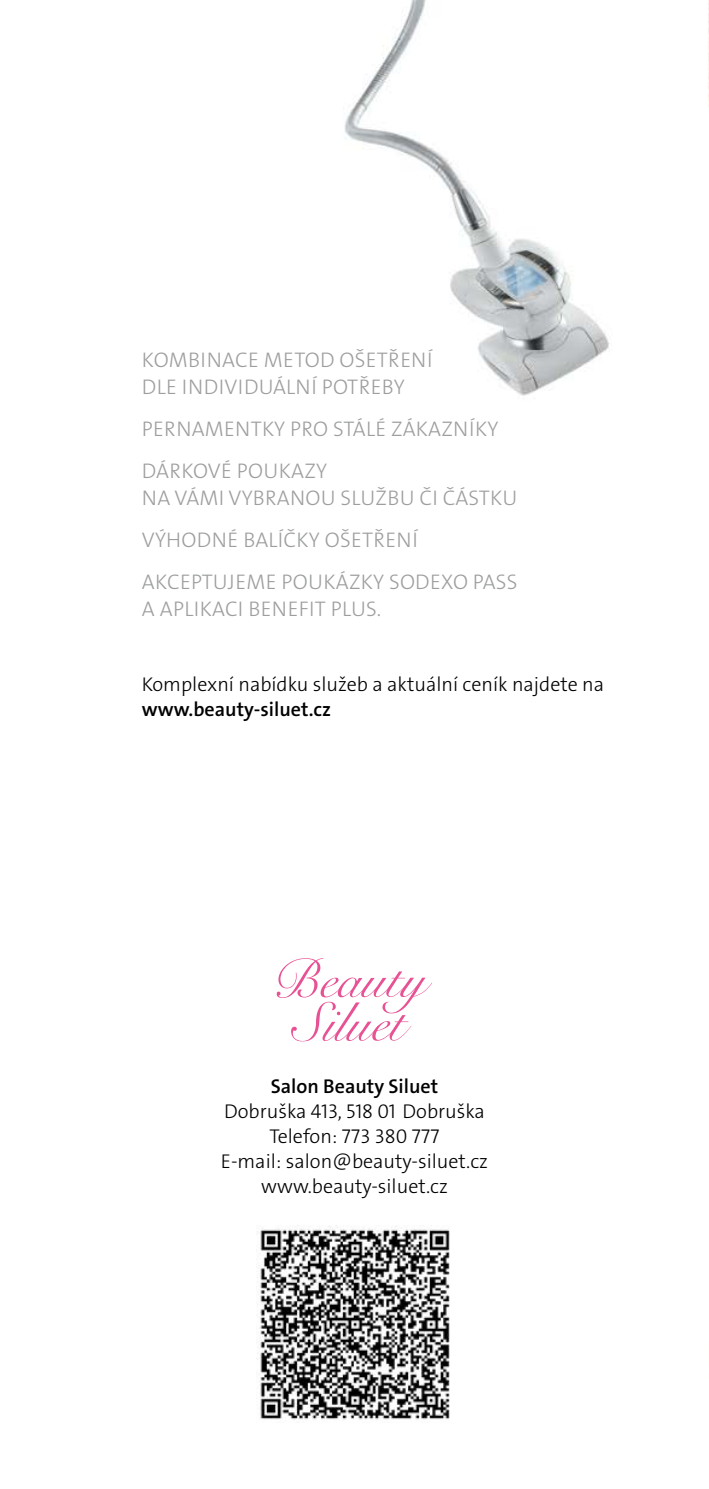
<style>
.page{position:relative;width:709px;height:1489px;background:#fff}
.page>*{position:absolute;margin:0;border:0;box-sizing:border-box;transform-origin:0 0}
.odrazky_2{font:21.25px/27.5px "The Sans LP3 Lig";letter-spacing:.015em;color:#9c9e9f}
.text{font:20px/25px "The Sans LP3 Lig";color:#000}
.text-2{font:20px "The Sans LP6 Se Bld";color:#000}
.s1{font-family:"The Sans LP6 Se Bld"}
</style>
<div class="page">
<img style="left:298px;top:0;width:411px;height:1042px">
<svg style="left:276px;top:957px;width:156px;height:84px"></svg>
<img style="left:256px;top:1225px;width:194px;height:195px">
<p class="odrazky_2" style="left:142px;top:346px;width:292px">KOMBINACE METOD OŠETŘENÍ<br>DLE INDIVIDUÁLNÍ POTŘEBY</p>
<p class="odrazky_2" style="left:142px;top:415px;width:358px">PERNAMENTKY PRO STÁLÉ ZÁKAZNÍKY</p>
<p class="odrazky_2" style="left:142px;top:457px;width:377px">DÁRKOVÉ POUKAZY<br>NA VÁMI VYBRANOU SLUŽBU ČI ČÁSTKU</p>
<p class="odrazky_2" style="left:142px;top:526px;width:277px">VÝHODNÉ BALÍČKY OŠETŘENÍ</p>
<p class="odrazky_2" style="left:142px;top:567px;width:377px">AKCEPTUJEME POUKÁZKY SODEXO PASS<br>A APLIKACI BENEFIT PLUS.</p>
<p class="text" style="left:142px;top:671px;width:464px">Komplexní nabídku služeb a aktuální ceník najdete na <span class="s1">www.beauty-siluet.cz</span></p>
<p class="text-2" style="left:271px;top:1073px;width:169px">Salon Beauty Siluet</p>
<p class="text" style="left:224px;top:1099px;width:262px">Dobruška 413, 518 01 Dobruška</p>
<p class="text" style="left:269px;top:1124px;width:172px">Telefon: 773 380 777</p>
<p class="text" style="left:221px;top:1149px;width:269px">E-mail: salon@beauty-siluet.cz</p>
<p class="text" style="left:261px;top:1174px;width:188px">www.beauty-siluet.cz</p>
</div>
